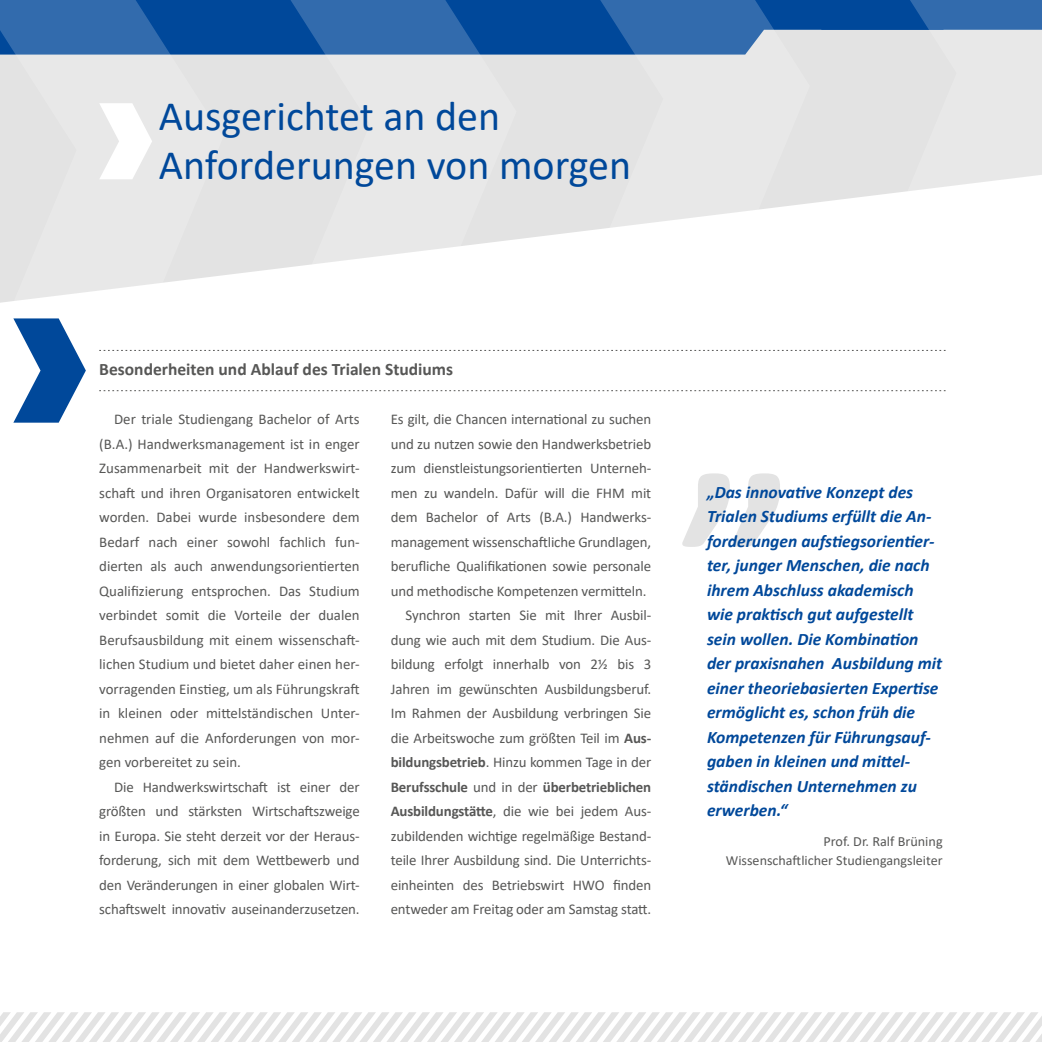
<style>
.page{position:relative;width:1042px;height:1042px;background:#fff}
.page>*{position:absolute;margin:0;border:0;box-sizing:border-box;transform-origin:0 0}
.t1{font:42px/49px "Calibri";color:#00489a}
.t2{font:italic 700 17.5px/24.5px "Calibri";color:#00489a}
.t3{font:700 17.5px "Calibri";color:#575756}
.t4{font:14.88px/24.5px "Calibri";letter-spacing:-.01em;color:#575756;text-align:justify}
.t5{font:700 14.88px "Calibri";letter-spacing:-.01em;color:#575756}
.t6{font:14px "Calibri";color:#575756}
.t7{font:13.83px "Calibri";color:#575756}
.s1{font-weight:700}
.s2{font-weight:400}
</style>
<div class="page">
<svg style="left:223px;top:55px;width:631px;height:220px;fill:#e3e3e3"></svg>
<svg style="left:99px;top:350px;width:846px;height:1px"></svg>
<svg style="left:99px;top:390px;width:846px;height:1px"></svg>
<svg style="left:0;top:1012px;width:1042px;height:30px"></svg>
<svg style="left:223px;top:0;width:631px;height:55px;fill:#00489a"></svg>
<svg style="left:0;top:0;width:223px;height:303px;fill:#e8e8e8"></svg>
<svg style="left:267px;top:0;width:249px;height:275px;fill:#e6e6e6"></svg>
<svg style="left:560px;top:0;width:250px;height:275px;fill:#e8e8e8"></svg>
<svg style="left:854px;top:0;width:188px;height:198px;fill:#e3e3e3"></svg>
<svg style="left:99px;top:103px;width:53px;height:76px"></svg>
<svg style="left:13px;top:318px;width:73px;height:105px"></svg>
<svg style="left:682px;top:473px;width:98px;height:74px"></svg>
<h1 class="t1" style="left:159px;top:91px;width:474px">Ausgerichtet an den<br>Anforderungen von morgen</h1>
<p class="t3" style="left:99px;top:357px;width:355px">Besonderheiten und Ablauf des Trialen Studiums</p>
<p class="t4" style="left:99px;top:407px;width:262px;text-indent:15px">Der triale Studiengang Bachelor of Arts (B.A.) Handwerksmanagement ist in enger Zusammenarbeit mit der Handwerkswirt&shy;schaft und ihren Organisatoren entwickelt worden. Dabei wurde insbesondere dem Bedarf nach einer sowohl fachlich fun&shy;dierten als auch anwendungsorientierten Qualifizierung entsprochen. Das Studium verbindet somit die Vorteile der dualen Berufsausbildung mit einem wissenschaft&shy;lichen Studium und bietet daher einen her&shy;vorragenden Einstieg, um als Führungskraft in kleinen oder mittelständischen Unter&shy;nehmen auf die Anforderungen von mor&shy;gen vorbereitet zu sein.</p>
<p class="t4" style="left:99px;top:774px;width:262px;text-indent:15px">Die Handwerkswirtschaft ist einer der größten und stärksten Wirtschaftszweige in Europa. Sie steht derzeit vor der Heraus&shy;forderung, sich mit dem Wettbewerb und den Veränderungen in einer globalen Wirt&shy;schaftswelt innovativ auseinanderzusetzen.</p>
<p class="t4" style="left:391px;top:407px;width:262px">Es gilt, die Chancen international zu suchen</p>
<p class="t4" style="left:391px;top:431px;width:262px">und zu nutzen sowie den Handwerksbetrieb</p>
<p class="t4" style="left:391px;top:456px;width:262px">zum dienstleistungsorientierten Unterneh-</p>
<p class="t4" style="left:391px;top:480px;width:262px">men zu wandeln. Dafür will die FHM mit</p>
<p class="t4" style="left:391px;top:505px;width:262px">dem Bachelor of Arts (B.A.) Handwerks-</p>
<p class="t4" style="left:391px;top:529px;width:262px">management wissenschaftliche Grundlagen,</p>
<p class="t4" style="left:391px;top:554px;width:262px">berufliche Qualifikationen sowie personale</p>
<p class="t4" style="left:391px;top:578px;width:257px">und methodische Kompetenzen vermitteln.</p>
<p class="t4" style="left:406px;top:603px;width:247px">Synchron starten Sie mit Ihrer Ausbil-</p>
<p class="t4" style="left:391px;top:627px;width:262px">dung wie auch mit dem Studium. Die Aus-</p>
<p class="t4" style="left:391px;top:652px;width:262px">bildung erfolgt innerhalb von 2½ bis 3</p>
<p class="t4" style="left:391px;top:676px;width:262px">Jahren im gewünschten Ausbildungsberuf.</p>
<p class="t4" style="left:391px;top:701px;width:262px">Im Rahmen der Ausbildung verbringen Sie</p>
<p class="t4" style="left:391px;top:725px;width:262px">die Arbeitswoche zum größten Teil im <span class="s1">Aus-</span></p>
<p class="t4" style="left:391px;top:750px;width:262px"><span class="s1">bildungsbetrieb</span>. Hinzu kommen Tage in der</p>
<p class="t5" style="left:391px;top:776px;width:262px">Berufsschule <span class="s2">und in der</span> überbetrieblichen</p>
<p class="t4" style="left:391px;top:799px;width:262px"><span class="s1">Ausbildungstätte</span>, die wie bei jedem Aus-</p>
<p class="t4" style="left:391px;top:823px;width:262px">zubildenden wichtige regelmäßige Bestand-</p>
<p class="t4" style="left:391px;top:848px;width:262px">teile Ihrer Ausbildung sind. Die Unterrichts-</p>
<p class="t4" style="left:391px;top:872px;width:262px">einheinten des Betriebswirt HWO finden</p>
<p class="t4" style="left:391px;top:897px;width:262px">entweder am Freitag oder am Samstag statt.</p>
<p class="t2" style="left:707px;top:479px;width:237px">„Das innovative Konzept des<br>Trialen Studiums erfüllt die An&shy;forderungen aufstiegsorientier&shy;ter, junger Menschen, die nach ihrem Abschluss akademisch wie praktisch gut aufgestellt sein wollen. Die Kombination der praxisnahen Ausbildung mit einer theoriebasierten Expertise ermöglicht es, schon früh die<br>Kompetenzen für Führungsauf&shy;gaben in kleinen und mittel&shy;ständischen Unternehmen zu erwerben.“</p>
<p class="t6" style="left:823px;top:832px;width:121px">Prof. Dr. Ralf Brüning</p>
<p class="t7" style="left:726px;top:851px;width:218px">Wissenschaftlicher Studiengangsleiter</p>
</div>
